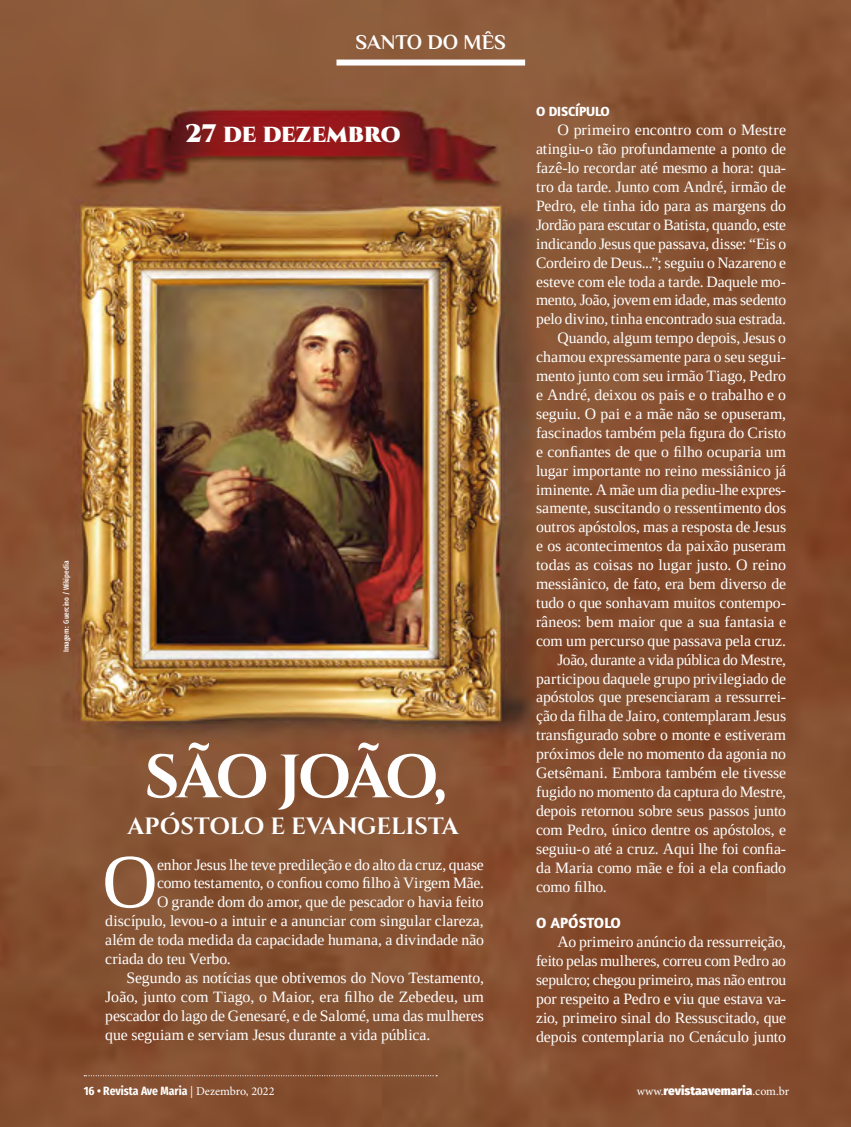
<style>
.page{position:relative;width:851px;height:1127px;background:#fff}
.page>*{position:absolute;margin:0;border:0;box-sizing:border-box;transform-origin:0 0}
.t1{font:76.95px "Tinos";color:#fff}
.t2{font:700 60.9px "Cinzel";letter-spacing:-.08em;color:#fff}
.t3{font:900 25.35px "Cinzel";color:#fff}
.t4{font:700 23.55px "Cinzel";letter-spacing:-.005em;color:#fff}
.t5{font:700 21px "Philosopher";color:#fff}
.t6{font:15.75px/18.9px "Tinos";letter-spacing:-.005em;color:#fff;text-align:justify}
.t7{font:700 15px "Amaranth";letter-spacing:.005em;color:#fff}
.t8{font:700 13.5px "Amaranth";letter-spacing:-.01em;color:#fff}
.t9{font:700 12px "Fira Sans Condensed";color:#fff}
.t10{font:900 12px "Fira Sans";color:#fff}
.t11{font:500 7.5px "Fira Sans Condensed";color:#fff}
.s1{font-family:"Minion Pro";font-weight:400}
</style>
<div class="page">
<img style="left:0;top:0;width:850px;height:1127px">
<div style="left:336px;top:60px;width:189px;height:6px;background:#fff"></div>
<svg style="left:84px;top:1075px;width:353px;height:1px"></svg>
<h3 class="t5" style="left:355px;top:31px;width:152px">SANTO DO MÊS</h3>
<h3 class="t3" style="left:185px;top:117px;width:216px">27 DE DEZEMBRO</h3>
<p class="t11" style="left:59px;top:652px;width:93px;rotate:-90deg">Imagem: Guercino / Wikipedia</p>
<h2 class="t2" style="left:144px;top:740px;width:304px">SÃO JOÃO,</h2>
<h3 class="t4" style="left:127px;top:811px;width:332px">APÓSTOLO E EVANGELISTA</h3>
<h1 class="t1" style="left:102px;top:832px;width:57px">O</h1>
<p class="t6" style="left:157px;top:855px;width:328px">enhor Jesus lhe teve predileção e do alto da cruz, quase</p>
<p class="t6" style="left:157px;top:873px;width:328px">como testamento, o confiou como filho à Virgem Mãe.</p>
<p class="t6" style="left:157px;top:892px;width:328px">O grande dom do amor, que de pescador o havia feito</p>
<p class="t6" style="left:105px;top:911px;width:380px">discípulo, levou-o a intuir e a anunciar com singular clareza,</p>
<p class="t6" style="left:105px;top:930px;width:380px">além de toda medida da capacidade humana, a divindade não</p>
<p class="t6" style="left:105px;top:949px;width:127px">criada do teu Verbo.</p>
<p class="t6" style="left:127px;top:968px;width:359px">Segundo as notícias que obtivemos do Novo Testamento,</p>
<p class="t6" style="left:105px;top:987px;width:380px">João, junto com Tiago, o Maior, era filho de Zebedeu, um</p>
<p class="t6" style="left:105px;top:1006px;width:380px">pescador do lago de Genesaré, e de Salomé, uma das mulheres</p>
<p class="t6" style="left:105px;top:1025px;width:326px">que seguiam e serviam Jesus durante a vida pública.</p>
<p class="t8" style="left:536px;top:103px;width:75px">O DISCÍPULO</p>
<p class="t6" style="left:557px;top:121px;width:230px">O primeiro encontro com o Mestre</p>
<p class="t6" style="left:536px;top:139px;width:251px">atingiu-o tão profundamente a ponto de</p>
<p class="t6" style="left:536px;top:158px;width:251px">fazê-lo recordar até mesmo a hora: qua-</p>
<p class="t6" style="left:536px;top:177px;width:251px">tro da tarde. Junto com André, irmão de</p>
<p class="t6" style="left:536px;top:196px;width:251px">Pedro, ele tinha ido para as margens do</p>
<p class="t6" style="left:536px;top:215px;width:251px">Jordão para escutar o Batista, quando, este</p>
<p class="t6" style="left:536px;top:234px;width:251px">indicando Jesus que passava, disse: “Eis o</p>
<p class="t6" style="left:536px;top:253px;width:251px">Cordeiro de Deus...”; seguiu o Nazareno e</p>
<p class="t6" style="left:536px;top:272px;width:251px">esteve com ele toda a tarde. Daquele mo-</p>
<p class="t6" style="left:536px;top:291px;width:251px">mento, João, jovem em idade, mas sedento</p>
<p class="t6" style="left:536px;top:310px;width:251px">pelo divino, tinha encontrado sua estrada.</p>
<p class="t6" style="left:557px;top:328px;width:230px">Quando, algum tempo depois, Jesus o</p>
<p class="t6" style="left:536px;top:347px;width:251px">chamou expressamente para o seu segui-</p>
<p class="t6" style="left:536px;top:366px;width:251px">mento junto com seu irmão Tiago, Pedro</p>
<p class="t6" style="left:536px;top:385px;width:251px">e André, deixou os pais e o trabalho e o</p>
<p class="t6" style="left:536px;top:404px;width:251px">seguiu. O pai e a mãe não se opuseram,</p>
<p class="t6" style="left:536px;top:423px;width:251px">fascinados também pela figura do Cristo</p>
<p class="t6" style="left:536px;top:442px;width:251px">e confiantes de que o filho ocuparia um</p>
<p class="t6" style="left:536px;top:461px;width:251px">lugar importante no reino messiânico já</p>
<p class="t6" style="left:536px;top:480px;width:251px">iminente. A mãe um dia pediu-lhe expres-</p>
<p class="t6" style="left:536px;top:499px;width:251px">samente, suscitando o ressentimento dos</p>
<p class="t6" style="left:536px;top:517px;width:251px">outros apóstolos, mas a resposta de Jesus</p>
<p class="t6" style="left:536px;top:536px;width:251px">e os acontecimentos da paixão puseram</p>
<p class="t6" style="left:536px;top:555px;width:251px">todas as coisas no lugar justo. O reino</p>
<p class="t6" style="left:536px;top:574px;width:251px">messiânico, de fato, era bem diverso de</p>
<p class="t6" style="left:536px;top:593px;width:251px">tudo o que sonhavam muitos contempo-</p>
<p class="t6" style="left:536px;top:612px;width:251px">râneos: bem maior que a sua fantasia e</p>
<p class="t6" style="left:536px;top:631px;width:251px">com um percurso que passava pela cruz.</p>
<p class="t6" style="left:557px;top:650px;width:230px">João, durante a vida pública do Mestre,</p>
<p class="t6" style="left:536px;top:669px;width:251px">participou daquele grupo privilegiado de</p>
<p class="t6" style="left:536px;top:688px;width:251px">apóstolos que presenciaram a ressurrei-</p>
<p class="t6" style="left:536px;top:706px;width:251px">ção da filha de Jairo, contemplaram Jesus</p>
<p class="t6" style="left:536px;top:725px;width:251px">transfigurado sobre o monte e estiveram</p>
<p class="t6" style="left:536px;top:744px;width:251px">próximos dele no momento da agonia no</p>
<p class="t6" style="left:536px;top:763px;width:251px">Getsêmani. Embora também ele tivesse</p>
<p class="t6" style="left:536px;top:782px;width:251px">fugido no momento da captura do Mestre,</p>
<p class="t6" style="left:536px;top:801px;width:251px">depois retornou sobre seus passos junto</p>
<p class="t6" style="left:536px;top:820px;width:251px">com Pedro, único dentre os apóstolos, e</p>
<p class="t6" style="left:536px;top:839px;width:251px">seguiu-o até a cruz. Aqui lhe foi confia-</p>
<p class="t6" style="left:536px;top:858px;width:251px">da Maria como mãe e foi a ela confiado</p>
<p class="t6" style="left:536px;top:877px;width:72px">como filho.</p>
<p class="t7" style="left:536px;top:914px;width:86px">O APÓSTOLO</p>
<p class="t6" style="left:536px;top:932px;width:251px;text-indent:21px">Ao primeiro anúncio da ressurreição, feito pelas mulheres, correu com Pedro ao sepulcro; chegou primeiro, mas não entrou por respeito a Pedro e viu que estava va&shy;zio, primeiro sinal do Ressuscitado, que depois contemplaria no Cenáculo junto</p>
<p class="t9" style="left:84px;top:1080px;width:192px">16 • Revista Ave Maria <span class="s1">| Dezembro, 2022</span></p>
<p class="t10" style="left:636px;top:1080px;width:154px"><span class="s1">www.</span>revistaavemaria<span class="s1">.com.br</span></p>
</div>
